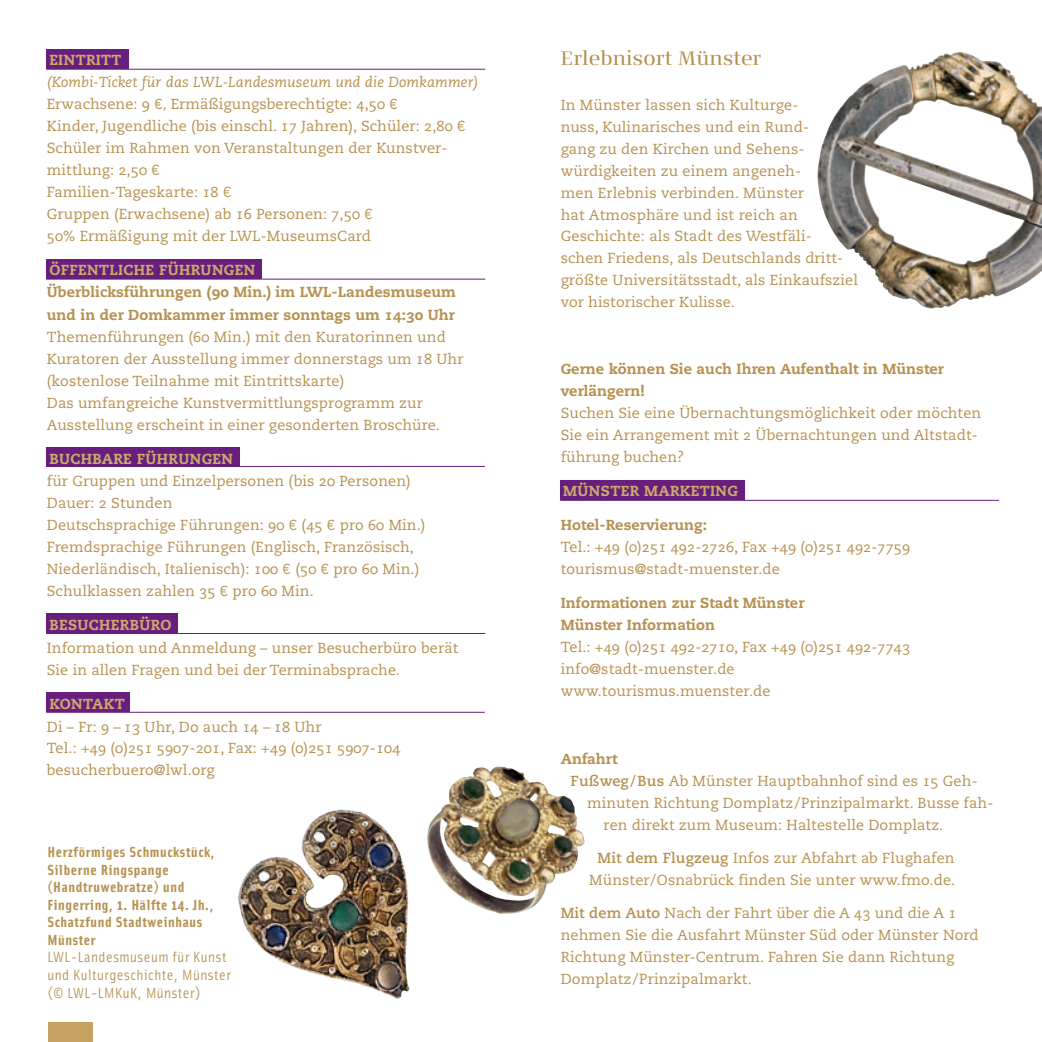
<style>
.page{position:relative;width:1042px;height:1042px;background:#fff}
.page>*{position:absolute;margin:0;border:0;box-sizing:border-box;transform-origin:0 0}
.t1{font:19.25px "Signa Serif OT";color:#b69150}
.t2{font:14.88px/17.8px "Solex";letter-spacing:.03em;color:#b69150;scale:1.08 1}
.t3{font:700 14.7px/17.5px "Solex";letter-spacing:.04em;color:#b69150;scale:1.08 1}
.t4{font:14.53px/21.9px "Caecilia Roman Os F";letter-spacing:.01em;color:#b69150}
.t5{font:14.53px/21.9px "Caecilia Heavy Os F";letter-spacing:.005em;color:#b69150}
.t6{font:800 14.53px "Caecilia";letter-spacing:.025em;color:#cca96d}
.t7{font:14.53px "Caecilia Italic Os F";letter-spacing:.01em;color:#b69150}
.s1{font-family:"Interstate";font-weight:300}
.s2{font-family:"Caecilia Bold Os F"}
.s3{font-family:"Caecilia";font-weight:700}
</style>
<div class="page">
<img style="left:842px;top:52px;width:200px;height:246px">
<img style="left:427px;top:766px;width:157px;height:148px">
<div style="left:560px;top:480px;width:185px;height:20px;background:#671e7c"></div>
<hr style="left:560px;top:500px;width:439px;height:1px;background:#671e7c">
<div style="left:46px;top:692px;width:84px;height:20px;background:#671e7c"></div>
<div style="left:46px;top:613px;width:132px;height:20px;background:#671e7c"></div>
<div style="left:46px;top:447px;width:193px;height:19px;background:#671e7c"></div>
<div style="left:46px;top:259px;width:216px;height:20px;background:#671e7c"></div>
<div style="left:46px;top:49px;width:82px;height:20px;background:#671e7c"></div>
<hr style="left:46px;top:69px;width:439px;height:1px;background:#671e7c">
<hr style="left:46px;top:279px;width:439px;height:1px;background:#671e7c">
<hr style="left:46px;top:466px;width:439px;height:1px;background:#671e7c">
<hr style="left:46px;top:633px;width:439px;height:1px;background:#671e7c">
<hr style="left:46px;top:712px;width:439px;height:1px;background:#671e7c">
<img style="left:238px;top:809px;width:157px;height:180px">
<div style="left:48px;top:1022px;width:44px;height:20px;background:#c6a161"></div>
<p class="t6" style="left:49px;top:53px;width:74px">EINTRITT</p>
<p class="t7" style="left:47px;top:76px;width:433px">(Kombi-Ticket für das LWL-Landesmuseum und die Domkammer)</p>
<p class="t4" style="left:47px;top:95px;width:420px">Erwachsene: 9 <span class="s1">€,</span> Ermäßigungsberechtigte: 4,50 <span class="s1">€<br></span>Kinder, Jugendliche (bis einschl. 17 Jahren), Schüler: 2,80 <span class="s1">€ </span>Schüler im Rahmen von Veranstaltungen der Kunstver - mittlung: 2,50 <span class="s1">€<br></span>Familien-Tageskarte: 18 <span class="s1">€<br></span>Gruppen (Erwachsene) ab 16 Personen: 7,50 <span class="s1">€<br></span>50% Ermäßigung mit der LWL-MuseumsCard</p>
<p class="t6" style="left:49px;top:263px;width:207px">ÖFFENTLICHE FÜHRUNGEN</p>
<p class="t5" style="left:47px;top:282px;width:411px;line-height:22.8px">Überblicksführungen (90 Min.) im LWL-Landesmuseum und in der Domkammer immer sonntags um 14:30 Uhr</p>
<p class="t4" style="left:47px;top:327px;width:418px">Themenführungen (60 Min.) mit den Kuratorinnen und Kuratoren der Aus stellung immer donnerstags um 18 Uhr (kostenlose Teilnahme mit Eintrittskarte)<br>Das umfangreiche Kunstvermittlungsprogramm zur Ausstellung erscheint in einer gesonderten Broschüre.</p>
<p class="t6" style="left:49px;top:452px;width:185px">BUCHBARE FÜHRUNGEN</p>
<p class="t4" style="left:47px;top:472px;width:380px">für Gruppen und Einzelpersonen (bis 20 Personen)<br>Dauer: 2 Stunden<br>Deutschsprachige Führungen: 90 <span class="s1">€</span> (45 <span class="s1">€</span> pro 60 Min.)<br>Fremdsprachige Führungen (Englisch, Französisch, Niederländisch, Italienisch): 100 <span class="s1">€</span> (50 <span class="s1">€</span> pro 60 Min.)<br>Schulklassen zahlen 35 <span class="s1">€</span> pro 60 Min.</p>
<p class="t6" style="left:49px;top:619px;width:124px">BESUCHERBÜRO</p>
<p class="t4" style="left:47px;top:638px;width:413px">Information und Anmeldung – unser Besucherbüro berät<br>Sie in allen Fragen und bei der Terminabsprache.</p>
<p class="t6" style="left:49px;top:697px;width:77px">KONTAKT</p>
<p class="t4" style="left:47px;top:717px;width:355px">Di – Fr: 9 – 13 Uhr, Do auch 14 – 18 Uhr<br>Tel.: +49 (0)251 5907-201, Fax: +49 (0)251 5907-104 besucherbuero@lwl.org</p>
<p class="t3" style="left:47px;top:845px;width:156px">Herzförmiges Schmuckstück,<br>Silberne Ringspange (Handtruwebratze) und<br>Fingerring, 1. Hälfte 14. Jh.,<br>Schatzfund Stadtweinhaus<br>Münster</p>
<p class="t2" style="left:47px;top:950px;width:171px">LWL-Landesmuseum für Kunst und Kulturgeschichte, Münster (© LWL-LMKuK, Münster)</p>
<h1 class="t1" style="left:561px;top:50px;width:202px">Erlebnisort Münster</h1>
<p class="t4" style="left:561px;top:95px;width:299px">In Münster lassen sich Kulturge-<br>nuss, Kulinarisches und ein Rund-<br>gang zu den Kirchen und Sehens&shy;würdigkeiten zu einem angeneh-<br>men Erlebnis verbinden. Münster<br>hat Atmosphäre und ist reich an Geschichte: als Stadt des Westfäli-<br>schen Friedens, als Deutschlands dritt&shy;größte Universitätsstadt, als Einkaufsziel vor historischer Kulisse.</p>
<p class="t5" style="left:561px;top:360px;width:385px">Gerne können Sie auch Ihren Aufenthalt in Münster verlängern!</p>
<p class="t4" style="left:561px;top:403px;width:422px">Suchen Sie eine Übernachtungsmöglichkeit oder möchten<br>Sie ein Arrangement mit 2 Übernachtungen und Altstadt&shy;führung buchen?</p>
<p class="t6" style="left:563px;top:485px;width:176px">MÜNSTER MARKETING</p>
<p class="t5" style="left:561px;top:515px;width:148px">Hotel-Reservierung:</p>
<p class="t4" style="left:561px;top:537px;width:351px">Tel.: +49 (0)251 492-2726, Fax +49 (0)251 492-7759 tourismus@stadt-muenster.de</p>
<p class="t5" style="left:561px;top:593px;width:245px">Informationen zur Stadt Münster<br>Münster Information</p>
<p class="t4" style="left:561px;top:637px;width:351px">Tel.: +49 (0)251 492-2710, Fax +49 (0)251 492-7743 info@stadt-muenster.de www.tourismus.muenster.de</p>
<p class="t5" style="left:561px;top:749px;width:58px">Anfahrt</p>
<p class="t4" style="left:570px;top:771px;width:409px"><span class="s2">Fußweg/Bus</span> Ab Münster Hauptbahnhof sind es 15 Geh -</p>
<p class="t4" style="left:587px;top:793px;width:408px">minuten Richtung Domplatz/Prinzipalmarkt. Busse fah-</p>
<p class="t4" style="left:603px;top:815px;width:341px">ren direkt zum Museum: Haltestelle Domplatz.</p>
<p class="t4" style="left:589px;top:848px;width:367px;text-align:center"><span class="s3">Mit dem Flugzeug</span> Infos zur Abfahrt ab Flughafen<br>Münster/Osnabrück finden Sie unter www.fmo.de.</p>
<p class="t4" style="left:561px;top:903px;width:419px"><span class="s2">Mit dem Auto</span> Nach der Fahrt über die A 43 und die A 1 nehmen Sie die Ausfahrt Münster Süd oder Münster Nord Richtung Münster-Centrum. Fahren Sie dann Richtung Domplatz/Prinzipalmarkt.</p>
</div>
